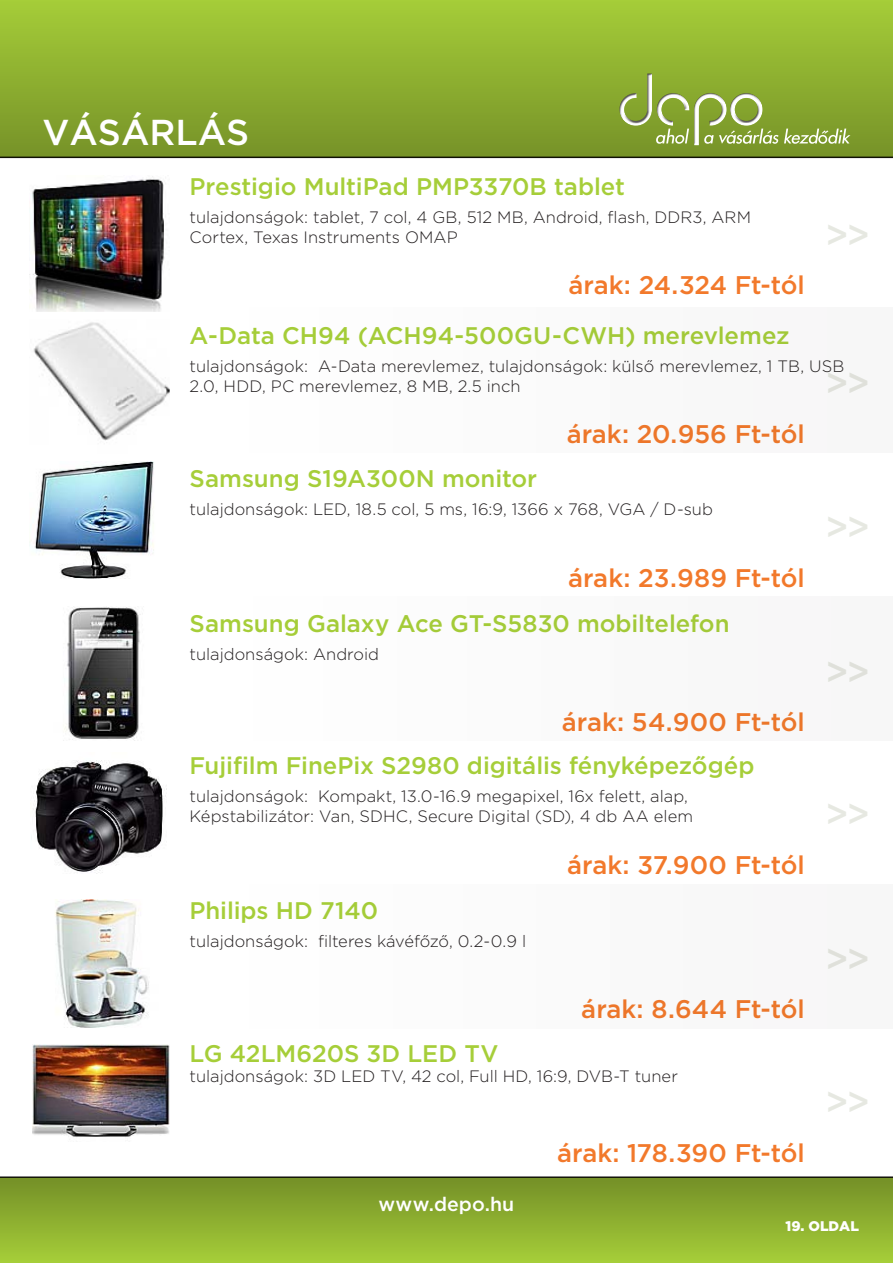
<style>
.page{position:relative;width:893px;height:1263px;background:#fff}
.page>*{position:absolute;margin:0;border:0;box-sizing:border-box;transform-origin:0 0}
.t1{font:500 37.5px "Gotham";color:#304300}
.cimlap_datum{font:500 36px "Gotham";color:#fff}
.depo_hirdetes_txt_ar{font:500 25.5px "Gotham";letter-spacing:-.005em;color:#f2792b}
.depo_hirdetes_txt_ci{font:500 24px "Gotham";color:#a6ce39}
.jobinfo_hirdetés_gom{font:500 19.5px "Gotham";letter-spacing:.005em;color:#fff}
.depo_hirdetes_txt_le{font:300 16.5px/19.8px "Gotham";color:#231f20}
.depo_hirdetes_txt_ci-2{font:300 16.5px "Gotham";color:#231f20}
.text_oldalszam{font:900 13.95px "Gotham";color:#fff}
</style>
<div class="page">
<div style="left:0;top:0;width:893px;height:157px;background:linear-gradient(to bottom,#a5cd38,#769228)"></div>
<div style="left:0;top:1178px;width:893px;height:85px;background:linear-gradient(to bottom,#748f27,#a6ce39)"></div>
<hr style="left:0;top:157px;width:893px;height:1px;background:#231f20">
<hr style="left:0;top:1176px;width:893px;height:2px;background:#231f20">
<div style="left:619px;top:72px;width:35px;height:51px;background:#231f20;opacity:.75"></div>
<div style="left:694px;top:95px;width:34px;height:52px;background:#799629"></div>
<div style="left:694px;top:91px;width:33px;height:55px;background:#231f20;opacity:.75"></div>
<svg style="left:619px;top:74px;width:231px;height:71px;background:#93ae48"></svg>
<img style="left:29px;top:176px;width:136px;height:132px">
<img style="left:31px;top:461px;width:123px;height:117px">
<img style="left:31px;top:760px;width:135px;height:113px">
<img style="left:33px;top:1045px;width:137px;height:92px">
<svg style="left:55px;top:899px;width:94px;height:129px"></svg>
<svg style="left:63px;top:607px;width:78px;height:134px"></svg>
<div style="left:0;top:308px;width:893px;height:145px;background:#fbfbfb"></div>
<p class="cimlap_datum" style="left:43px;top:112px;width:208px">VÁSÁRLÁS</p>
<p class="depo_hirdetes_txt_ci" style="left:190px;top:172px;width:437px">Prestigio MultiPad PMP3370B tablet</p>
<p class="depo_hirdetes_txt_le" style="left:190px;top:207px;width:563px">tulajdonságok: tablet, 7 col, 4 GB, 512 MB, Android, flash, DDR3, ARM<br>Cortex, Texas Instruments OMAP</p>
<p class="depo_hirdetes_txt_ar" style="left:569px;top:271px;width:238px">árak: 24.324 Ft-tól</p>
<h1 class="t1" style="left:824px;top:213px;width:47px">&gt;&gt;</h1>
<p class="depo_hirdetes_txt_ci" style="left:190px;top:321px;width:601px">A-Data CH94 (ACH94-500GU-CWH) merevlemez</p>
<p class="depo_hirdetes_txt_le" style="left:190px;top:356px;width:656px">tulajdonságok: A-Data merevlemez, tulajdonságok: külső merevlemez, 1 TB, USB<br>2.0, HDD, PC merevlemez, 8 MB, 2.5 inch</p>
<p class="depo_hirdetes_txt_ar" style="left:567px;top:420px;width:240px">árak: 20.956 Ft-tól</p>
<h1 class="t1" style="left:824px;top:362px;width:47px">&gt;&gt;</h1>
<p class="depo_hirdetes_txt_ci" style="left:190px;top:465px;width:349px">Samsung S19A300N monitor</p>
<p class="depo_hirdetes_txt_le" style="left:190px;top:499px;width:525px">tulajdonságok: LED, 18.5 col, 5 ms, 16:9, 1366 x 768, VGA / D-sub</p>
<p class="depo_hirdetes_txt_ar" style="left:568px;top:563px;width:238px">árak: 23.989 Ft-tól</p>
<p class="depo_hirdetes_txt_ci" style="left:190px;top:609px;width:541px">Samsung Galaxy Ace GT-S5830 mobiltelefon</p>
<p class="depo_hirdetes_txt_le" style="left:190px;top:644px;width:191px">tulajdonságok: Android</p>
<p class="depo_hirdetes_txt_ar" style="left:562px;top:708px;width:244px">árak: 54.900 Ft-tól</p>
<p class="depo_hirdetes_txt_ci" style="left:190px;top:752px;width:566px">Fujifilm FinePix S2980 digitális fényképezőgép</p>
<p class="depo_hirdetes_txt_le" style="left:190px;top:786px;width:505px">tulajdonságok: Kompakt, 13.0-16.9 megapixel, 16x felett, alap,<br>Képstabilizátor: Van, SDHC, Secure Digital (SD), 4 db AA elem</p>
<p class="depo_hirdetes_txt_ar" style="left:567px;top:850px;width:239px">árak: 37.900 Ft-tól</p>
<p class="depo_hirdetes_txt_ci" style="left:190px;top:896px;width:190px">Philips HD 7140</p>
<p class="depo_hirdetes_txt_le" style="left:190px;top:931px;width:338px">tulajdonságok: filteres kávéfőző, 0.2-0.9 l</p>
<p class="depo_hirdetes_txt_ar" style="left:581px;top:995px;width:225px">árak: 8.644 Ft-tól</p>
<p class="depo_hirdetes_txt_ci" style="left:190px;top:1040px;width:310px">LG 42LM620S 3D LED TV</p>
<p class="depo_hirdetes_txt_ci-2" style="left:190px;top:1067px;width:490px">tulajdonságok: 3D LED TV, 42 col, Full HD, 16:9, DVB-T tuner</p>
<p class="jobinfo_hirdetés_gom" style="left:379px;top:1192px;width:137px">www.depo.hu</p>
<p class="depo_hirdetes_txt_ar" style="left:557px;top:1138px;width:249px">árak: 178.390 Ft-tól</p>
<h1 class="t1" style="left:824px;top:505px;width:47px">&gt;&gt;</h1>
<h1 class="t1" style="left:824px;top:650px;width:47px">&gt;&gt;</h1>
<h1 class="t1" style="left:824px;top:792px;width:47px">&gt;&gt;</h1>
<h1 class="t1" style="left:824px;top:937px;width:47px">&gt;&gt;</h1>
<h1 class="t1" style="left:824px;top:1080px;width:47px">&gt;&gt;</h1>
<p class="text_oldalszam" style="left:785px;top:1217px;width:75px">19. OLDAL</p>
</div>
